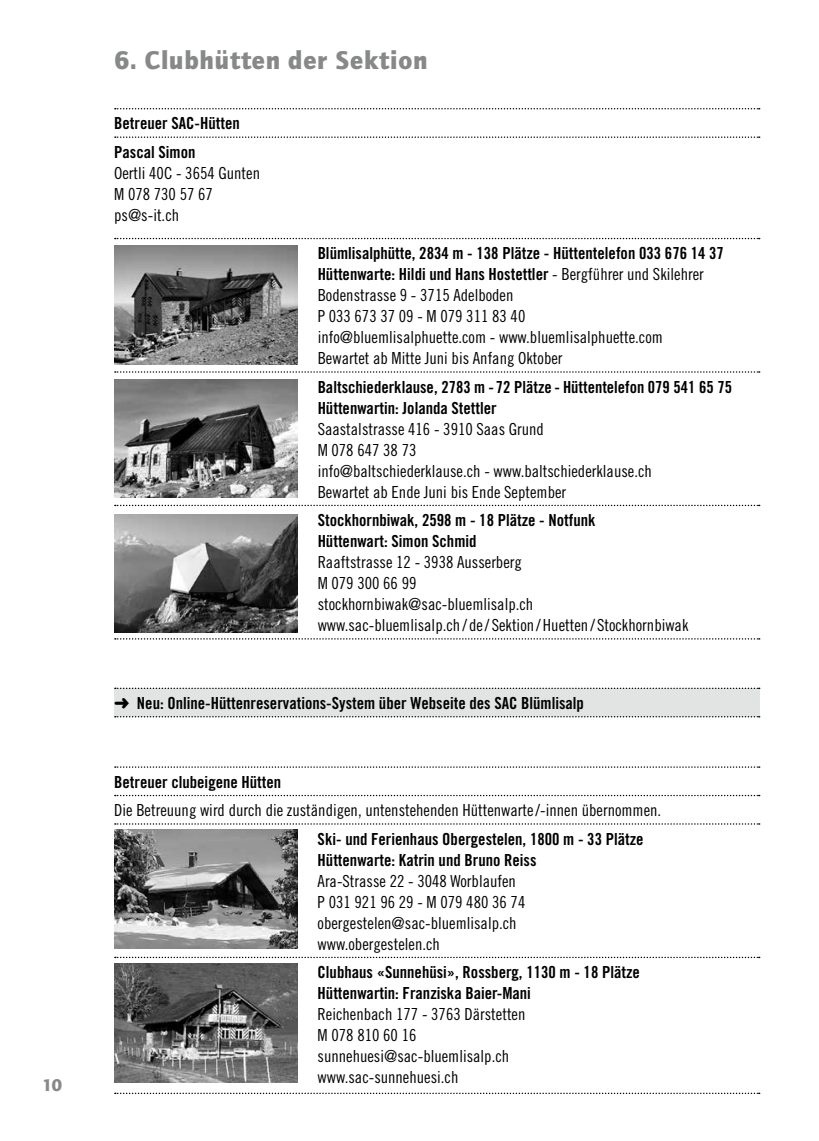
<style>
.page{position:relative;width:819px;height:1141px;background:#fff}
.page>*{position:absolute;margin:0;border:0;box-sizing:border-box;transform-origin:0 0}
.t1{font:900 26.25px "Quay Itc T";letter-spacing:.03em;color:#878988}
.t2{font:900 17.5px "Quay Itc T";color:#878988}
.t3{font:16.62px/21px "Trade Gothic Cond Eighteen";color:#000}
.t4{font:16.62px/21px "Trade Gothic Bold Cond Twenty";color:#000}
.s1{font-family:"Trade Gothic Cond Eighteen"}
</style>
<div class="page">
<div style="left:114px;top:688px;width:645px;height:29px;background:#e2e3e3"></div>
<svg style="left:115px;top:108px;width:644px;height:1px"></svg>
<svg style="left:115px;top:136px;width:644px;height:2px"></svg>
<svg style="left:115px;top:238px;width:644px;height:1px"></svg>
<svg style="left:115px;top:371px;width:644px;height:2px"></svg>
<svg style="left:115px;top:505px;width:644px;height:1px"></svg>
<svg style="left:115px;top:638px;width:644px;height:2px"></svg>
<svg style="left:115px;top:688px;width:644px;height:1px"></svg>
<svg style="left:115px;top:716px;width:644px;height:1px"></svg>
<svg style="left:115px;top:766px;width:644px;height:2px"></svg>
<svg style="left:115px;top:795px;width:644px;height:1px"></svg>
<svg style="left:115px;top:823px;width:644px;height:2px"></svg>
<svg style="left:115px;top:957px;width:644px;height:1px"></svg>
<svg style="left:115px;top:1093px;width:644px;height:1px"></svg>
<img style="left:114px;top:246px;width:184px;height:118px">
<img style="left:114px;top:379px;width:184px;height:119px">
<img style="left:114px;top:514px;width:184px;height:118px">
<img style="left:114px;top:830px;width:184px;height:118px">
<img style="left:114px;top:964px;width:184px;height:118px">
<p class="t2" style="left:42px;top:1075px;width:21px">10</p>
<h1 class="t1" style="left:114px;top:45px;width:315px">6. Clubhütten der Sektion</h1>
<p class="t4" style="left:114px;top:109px;width:127px;line-height:28.5px">Betreuer SAC-Hütten<br>Pascal Simon</p>
<p class="t3" style="left:114px;top:162px;width:147px">Oertli 40C - 3654 Gunten<br>M 078 730 57 67 ps@s-it.ch</p>
<p class="t4" style="left:317px;top:243px;width:408px">Blümlisalphütte, 2834 m - 138 Plätze - Hüttentelefon 033 676 14 37<br>Hüttenwarte: Hildi und Hans Hostettler <span class="s1">- Bergführer und Skilehrer</span></p>
<p class="t3" style="left:317px;top:284px;width:347px">Bodenstrasse 9 - 3715 Adelboden<br>P 033 673 37 09 - M 079 311 83 40 info@bluemlisalphuette.com - www.bluemlisalphuette.com Bewartet ab Mitte Juni bis Anfang Oktober</p>
<p class="t4" style="left:317px;top:376px;width:416px">Baltschiederklause, 2783 m - 72 Plätze - Hüttentelefon 079 541 65 75<br>Hüttenwartin: Jolanda Stettler</p>
<p class="t3" style="left:317px;top:418px;width:336px">Saastalstrasse 416 - 3910 Saas Grund<br>M 078 647 38 73<br>info@baltschiederklause.ch - www.baltschiederklause.ch Bewartet ab Ende Juni bis Ende September</p>
<p class="t4" style="left:317px;top:509px;width:279px">Stockhornbiwak, 2598 m - 18 Plätze - Notfunk<br>Hüttenwart: Simon Schmid</p>
<p class="t3" style="left:317px;top:551px;width:372px">Raaftstrasse 12 - 3938 Ausserberg<br>M 079 300 66 99<br>stockhornbiwak@sac-bluemlisalp.ch<br>www.sac-bluemlisalp.ch / de/ Sektion /Huetten / Stockhornbiwak</p>
<p class="t4" style="left:114px;top:692px;width:471px">➜ Neu: Online-Hüttenreservations-System über Webseite des SAC Blümlisalp</p>
<p class="t4" style="left:114px;top:771px;width:169px">Betreuer clubeigene Hütten</p>
<p class="t3" style="left:114px;top:799px;width:548px">Die Betreuung wird durch die zuständigen, untenstehenden Hüttenwarte/-innen übernommen.</p>
<p class="t4" style="left:317px;top:828px;width:327px">Ski- und Ferienhaus Obergestelen, 1800 m - 33 Plätze<br>Hüttenwarte: Katrin und Bruno Reiss</p>
<p class="t3" style="left:317px;top:870px;width:209px">Ara-Strasse 22 - 3048 Worblaufen<br>P 031 921 96 29 - M 079 480 36 74 obergestelen@sac-bluemlisalp.ch www.obergestelen.ch</p>
<p class="t4" style="left:317px;top:961px;width:324px">Clubhaus «Sunnehüsi», Rossberg, 1130 m - 18 Plätze<br>Hüttenwartin: Franziska Baier-Mani</p>
<p class="t3" style="left:317px;top:1003px;width:209px">Reichenbach 177 - 3763 Därstetten<br>M 078 810 60 16 sunnehuesi@sac-bluemlisalp.ch www.sac-sunnehuesi.ch</p>
</div>
